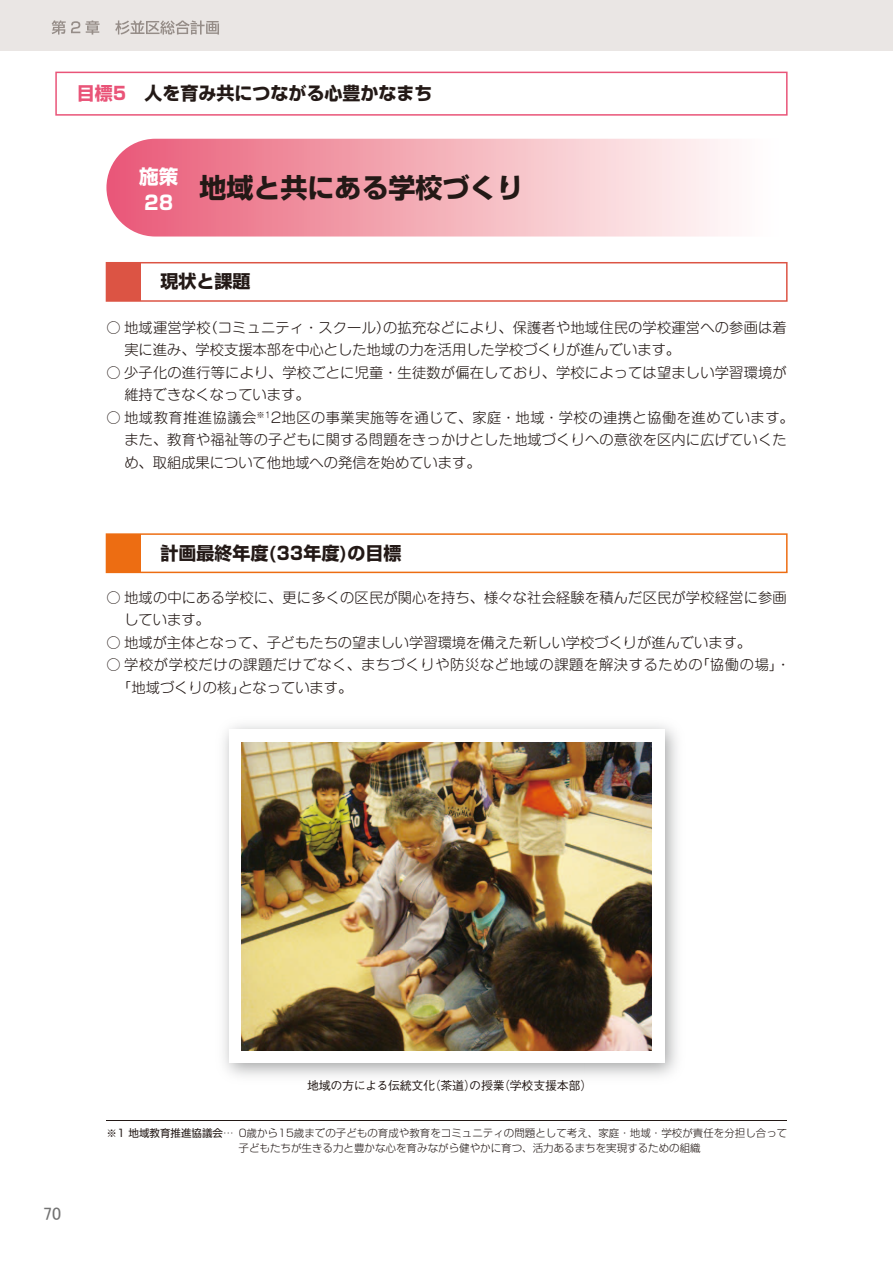
<style>
.page{position:relative;width:893px;height:1263px;background:#fff}
.page>*{position:absolute;margin:0;border:0;box-sizing:border-box;transform-origin:0 0}
.t1{font:27px "G Shin Go Bold 83 pv RKSJ H";color:#231916}
.t2{font:19.5px/25.5px "G Shin Go Bold 83 pv RKSJ H";color:#fff}
.t3{font:18px "G Shin Go Bold 83 pv RKSJ H";color:#231916}
.t4{font:18px "MS P Gothic";color:#727272}
.t5{font:14.25px/22.5px "G Shin M Go Light 83 pv RKSJ H";letter-spacing:.01em;color:#231916}
.t6{font:14.25px/22.5px "G Shin M Go Light 83 pv RKSJ H";letter-spacing:.045em;color:#231916}
.t7{font:12px "Gothic BBB Upr Medium 90 pv RKSJ H";letter-spacing:-.02em;color:#231916}
.t8{font:10.5px/15px "G Shin Go Light 83 pv RKSJ H";color:#231916}
.s1{color:#e95478}
.s2{font-family:"G Shin Go regular 83 pv RKSJ H"}
</style>
<div class="page">
<svg style="left:106px;top:262px;width:682px;height:40px"></svg>
<svg style="left:106px;top:139px;width:622px;height:98px;background:#f3adb8"></svg>
<svg style="left:55px;top:72px;width:733px;height:44px"></svg>
<svg style="left:106px;top:533px;width:682px;height:40px"></svg>
<hr style="left:107px;top:1120px;width:680px;height:1px;background:#231916">
<img style="left:242px;top:743px;width:409px;height:307px">
<div style="left:0;top:0;width:893px;height:51px;background:#eae6e4"></div>
<svg style="left:52px;top:20px;width:48px;height:15px"></svg>
<svg style="left:115px;top:20px;width:104px;height:15px"></svg>
<p class="t3" style="left:77px;top:81px;width:357px"><span class="s1">目標5</span> 人を育み共につながる心豊かなまち</p>
<h2 class="t2" style="left:139px;top:163px;width:40px">施策<br>28</h2>
<h1 class="t1" style="left:199px;top:170px;width:352px">地域と共にある学校づくり　</h1>
<p class="t3" style="left:106px;top:269px;width:145px">　　　現状と課題</p>
<p class="t5" style="left:124px;top:315px;width:664px;text-indent:-18px">○ 地域運営学校（コミュニティ・スクール）の拡充などにより、保護者や地域住民の学校運営への参画は着実に進み、学校支援本部を中心とした地域の力を活用した学校づくりが進んでいます。</p>
<p class="t5" style="left:124px;top:360px;width:664px;text-indent:-18px">○ 少子化の進行等により、学校ごとに児童・生徒数が偏在しており、学校によっては望ましい学習環境が維持できなくなっています。</p>
<p class="t5" style="left:124px;top:405px;width:671px;text-indent:-18px">○ 地域教育推進協議会<sup>※1</sup>2地区の事業実施等を通じて、家庭・地域・学校の連携と協働を進めています。また、教育や福祉等の子どもに関する問題をきっかけとした地域づくりへの意欲を区内に広げていくため、取組成果について他地域への発信を始めています。</p>
<p class="t3" style="left:106px;top:541px;width:296px">　　　計画最終年度(33年度)の目標</p>
<p class="t5" style="left:124px;top:585px;width:664px;text-indent:-18px">○ 地域の中にある学校に、更に多くの区民が関心を持ち、様々な社会経験を積んだ区民が学校経営に参画しています。</p>
<p class="t5" style="left:106px;top:630px;width:646px">○ 地域が主体となって、子どもたちの望ましい学習環境を備えた新しい学校づくりが進んでいます。</p>
<p class="t6" style="left:117px;top:653px;width:674px;text-indent:-11px">○ 学校が学校だけの課題だけでなく、まちづくりや防災など地域の課題を解決するための「協働の場」・「地域づくりの核」となっています。</p>
<p class="t4" style="left:43px;top:1205px;width:19px">70</p>
<p class="t7" style="left:307px;top:1075px;width:287px">地域の方による伝統文化（茶道）の授業（学校支援本部）</p>
<p class="t8" style="left:239px;top:1125px;width:550px;text-indent:-132px"><span class="s2">※1 地域教育推進協議会</span>… 0歳から15歳までの子どもの育成や教育をコミュニティの問題として考え、家庭・地域・学校が責任を分担し合って子どもたちが生きる力と豊かな心を育みながら健やかに育つ、活力あるまちを実現するための組織</p>
</div>
